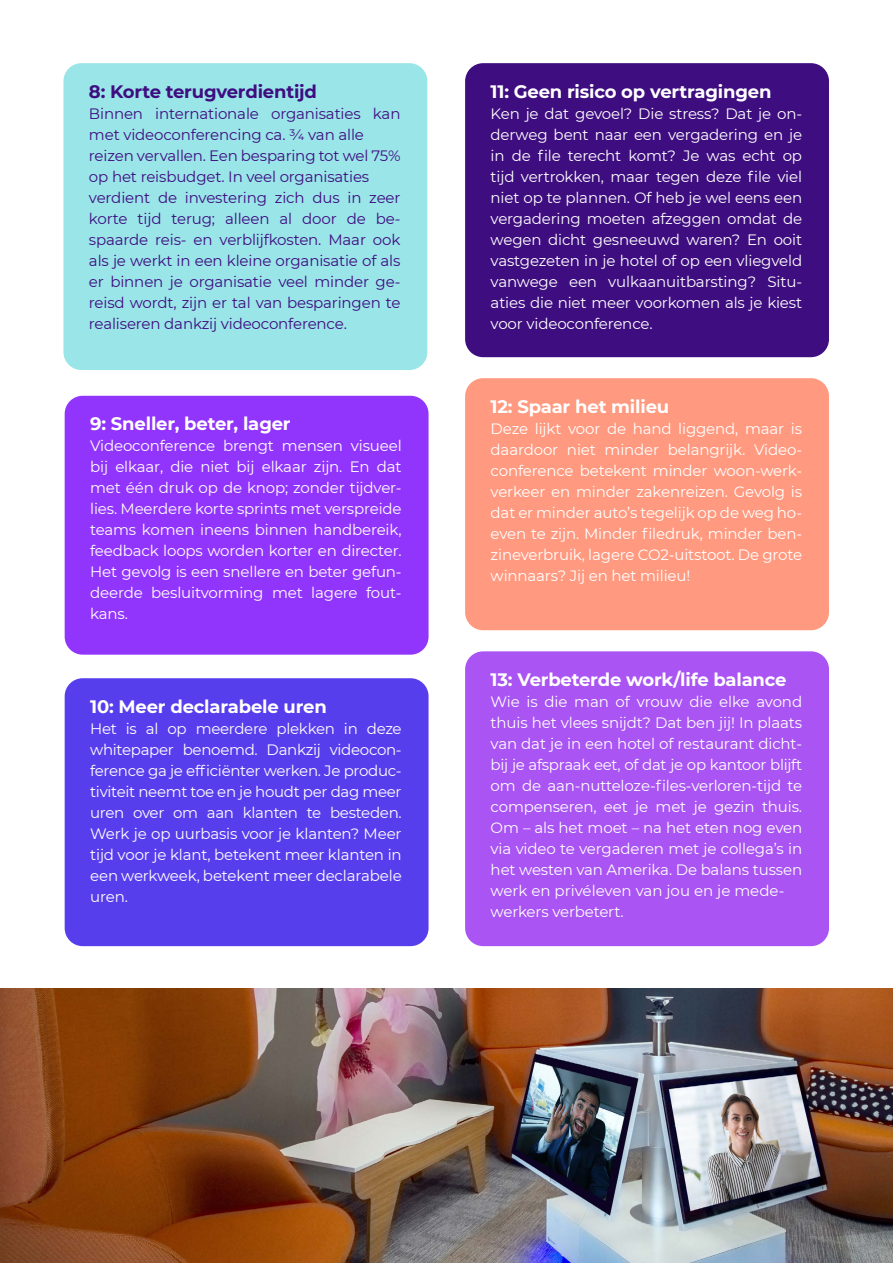
<style>
.page{position:relative;width:893px;height:1263px;background:#fff}
.page>*{position:absolute;margin:0;border:0;box-sizing:border-box;transform-origin:0 0}
.t1{font:700 18px "Montserrat";letter-spacing:-.01em;color:#fff}
.t2{font:700 18px "Montserrat";letter-spacing:-.01em;color:#3e0d80}
.t3{font:15px/21px "Montserrat";letter-spacing:-.01em;color:#fff;text-align:justify}
.t4{font:15px/21px "Montserrat";letter-spacing:-.01em;color:#3e0d80}
</style>
<div class="page">
<div style="left:63px;top:63px;width:364px;height:307px;background:#99e5e8;border-radius:18px"></div>
<div style="left:65px;top:396px;width:364px;height:259px;background:#9235fc;border-radius:18px"></div>
<div style="left:65px;top:678px;width:364px;height:268px;background:#573eed;border-radius:18px"></div>
<div style="left:465px;top:63px;width:364px;height:294px;background:#3e0d80;border-radius:18px"></div>
<div style="left:465px;top:378px;width:364px;height:252px;background:#ff997f;border-radius:18px"></div>
<div style="left:465px;top:651px;width:364px;height:295px;background:#a954f3;border-radius:18px"></div>
<img style="left:0;top:988px;width:893px;height:275px">
<p class="t2" style="left:89px;top:78px;width:230px">8: Korte terugverdientijd</p>
<p class="t4" style="left:89px;top:102px;width:313px">Binnen internationale organisaties kan met videoconferencing ca. ¾ van alle reizen vervallen. Een besparing tot wel 75% op het reisbudget. In veel organisaties verdient de investering zich dus in zeer korte tijd terug; alleen al door de be&shy;spaarde reis- en verblijfkosten. Maar ook als je werkt in een kleine organisatie of als er binnen je organisatie veel minder ge&shy;reisd wordt, zijn er tal van besparingen te realiseren dankzij videoconference.</p>
<p class="t1" style="left:90px;top:411px;width:202px">9: Sneller, beter, lager</p>
<p class="t3" style="left:90px;top:435px;width:313px">Videoconference brengt mensen visueel bij elkaar, die niet bij elkaar zijn. En dat met één druk op de knop; zonder tijdver&shy;lies. Meerdere korte sprints met verspreide teams komen ineens binnen handbereik, feedback loops worden korter en directer.<br>Het gevolg is een snellere en beter gefun&shy;deerde besluitvorming met lagere fout&shy;kans.</p>
<p class="t1" style="left:90px;top:693px;width:238px">10: Meer declarabele uren</p>
<p class="t3" style="left:90px;top:717px;width:313px">Het is al op meerdere plekken in deze whitepaper benoemd. Dankzij videocon&shy;ference ga je efficiënter werken. Je produc&shy;tiviteit neemt toe en je houdt per dag meer uren over om aan klanten te besteden.<br>Werk je op uurbasis voor je klanten? Meer tijd voor je klant, betekent meer klanten in een werkweek, betekent meer declarabele uren.</p>
<p class="t1" style="left:491px;top:78px;width:282px">11: Geen risico op vertragingen</p>
<p class="t3" style="left:491px;top:102px;width:313px">Ken je dat gevoel? Die stress? Dat je on&shy;derweg bent naar een vergadering en je in de file terecht komt? Je was echt op tijd vertrokken, maar tegen deze file viel niet op te plannen. Of heb je wel eens een vergadering moeten afzeggen omdat de wegen dicht gesneeuwd waren? En ooit vastgezeten in je hotel of op een vliegveld vanwege een vulkaanuitbarsting? Situ&shy;aties die niet meer voorkomen als je kiest voor videoconference.</p>
<p class="t1" style="left:491px;top:393px;width:180px">12: Spaar het milieu</p>
<p class="t3" style="left:491px;top:417px;width:313px">Deze lijkt voor de hand liggend, maar is daardoor niet minder belangrijk. Video&shy;conference betekent minder woon-werk&shy;verkeer en minder zakenreizen. Gevolg is dat er minder auto’s tegelijk op de weg ho&shy;even te zijn. Minder filedruk, minder ben&shy;zineverbruik, lagere CO2-uitstoot. De grote winnaars? Jij en het milieu!</p>
<p class="t1" style="left:491px;top:666px;width:298px">13: Verbeterde work/life balance</p>
<p class="t3" style="left:491px;top:690px;width:313px;text-align:left">Wie is die man of vrouw die elke avond thuis het vlees snijdt? Dat ben jij! In plaats van dat je in een hotel of restaurant dicht&shy;bij je afspraak eet, of dat je op kantoor blijft om de aan-nutteloze-files-verloren-tijd te compenseren, eet je met je gezin thuis.<br>Om – als het moet – na het eten nog even via video te vergaderen met je collega’s in het westen van Amerika. De balans tussen werk en privéleven van jou en je mede&shy;werkers verbetert.</p>
</div>
